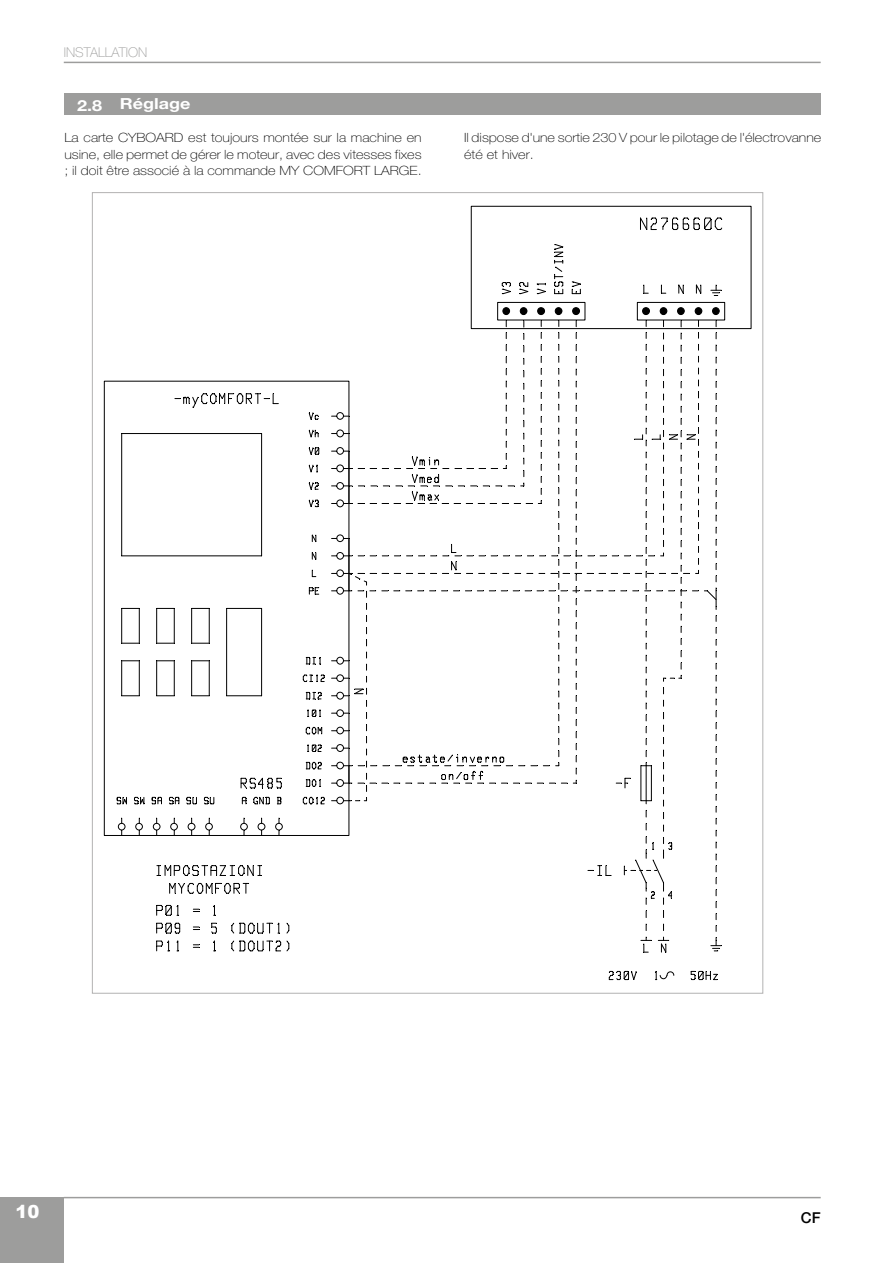
<style>
.page{position:relative;width:893px;height:1263px;background:#fff}
.page>*{position:absolute;margin:0;border:0;box-sizing:border-box;transform-origin:0 0}
.t1{font:900 18px "Arial";color:#fff}
.t2{font:700 15.3px "Helvetica Neue LT Std";color:#fff;scale:1.18 1}
.t3{font:500 15px "Helvetica Neue LT Std";color:#000}
.t4{font:100 13.5px "Helvetica Neue LT Std";color:#9d9d9c}
.t5{font:100 12.75px/16.5px "Helvetica Neue LT Std";color:#000;text-align:justify;scale:1.13 1}
</style>
<div class="page">
<hr style="left:64px;top:1197px;width:757px;height:1px;background:#9d9d9c">
<div style="left:0;top:1197px;width:64px;height:66px;background:#9d9d9c"></div>
<hr style="left:64px;top:62px;width:757px;height:1px;background:#9d9d9c">
<div style="left:64px;top:94px;width:757px;height:21px;background:#9d9d9c"></div>
<div style="left:642px;top:308px;width:8px;height:7px;border:1px solid #000;border-radius:50%"></div>
<svg style="left:644px;top:285px;width:4px;height:9px"></svg>
<div style="left:660px;top:308px;width:7px;height:7px;border:1px solid #000;border-radius:50%"></div>
<svg style="left:661px;top:285px;width:5px;height:9px"></svg>
<div style="left:678px;top:308px;width:6px;height:7px;background:#070707;border-radius:50%"></div>
<div style="left:677px;top:308px;width:7px;height:7px;border:1px solid #000;border-radius:50%"></div>
<svg style="left:678px;top:285px;width:6px;height:9px"></svg>
<div style="left:695px;top:308px;width:7px;height:7px;border:1px solid #000;border-radius:50%"></div>
<svg style="left:696px;top:285px;width:6px;height:9px"></svg>
<div style="left:712px;top:308px;width:7px;height:7px;border:1px solid #000;border-radius:50%"></div>
<div style="left:503px;top:308px;width:7px;height:7px;border:1px solid #000;border-radius:50%"></div>
<svg style="left:502px;top:282px;width:9px;height:13px"></svg>
<div style="left:520px;top:308px;width:7px;height:7px;border:1px solid #000;border-radius:50%"></div>
<svg style="left:519px;top:282px;width:10px;height:13px"></svg>
<div style="left:538px;top:308px;width:7px;height:7px;border:1px solid #000;border-radius:50%"></div>
<svg style="left:537px;top:283px;width:9px;height:12px"></svg>
<div style="left:555px;top:308px;width:7px;height:7px;border:1px solid #000;border-radius:50%"></div>
<svg style="left:554px;top:244px;width:10px;height:51px"></svg>
<div style="left:572px;top:308px;width:8px;height:7px;border:1px solid #000;border-radius:50%"></div>
<svg style="left:572px;top:282px;width:9px;height:13px"></svg>
<svg style="left:711px;top:285px;width:11px;height:11px"></svg>
<hr style="left:121px;top:661px;width:1px;height:35px;background:#000">
<svg style="left:122px;top:660px;width:18px;height:2px"></svg>
<hr style="left:139px;top:661px;width:1px;height:35px;background:#000">
<svg style="left:122px;top:695px;width:18px;height:2px"></svg>
<hr style="left:121px;top:608px;width:1px;height:35px;background:#000">
<svg style="left:122px;top:608px;width:17px;height:1px"></svg>
<hr style="left:139px;top:608px;width:1px;height:35px;background:#000">
<svg style="left:122px;top:643px;width:18px;height:1px"></svg>
<hr style="left:121px;top:433px;width:1px;height:123px;background:#000">
<hr style="left:122px;top:433px;width:140px;height:1px;background:#000">
<hr style="left:261px;top:433px;width:1px;height:123px;background:#000">
<hr style="left:122px;top:556px;width:140px;height:1px;background:#000">
<hr style="left:156px;top:661px;width:1px;height:35px;background:#000">
<svg style="left:157px;top:660px;width:18px;height:2px"></svg>
<hr style="left:174px;top:661px;width:1px;height:35px;background:#000">
<svg style="left:157px;top:695px;width:18px;height:2px"></svg>
<hr style="left:156px;top:608px;width:1px;height:35px;background:#000">
<svg style="left:157px;top:608px;width:17px;height:1px"></svg>
<hr style="left:174px;top:608px;width:1px;height:35px;background:#000">
<svg style="left:157px;top:643px;width:18px;height:1px"></svg>
<hr style="left:191px;top:661px;width:1px;height:35px;background:#000">
<svg style="left:192px;top:660px;width:18px;height:2px"></svg>
<hr style="left:209px;top:661px;width:1px;height:35px;background:#000">
<svg style="left:192px;top:695px;width:18px;height:2px"></svg>
<hr style="left:191px;top:608px;width:1px;height:35px;background:#000">
<svg style="left:192px;top:608px;width:17px;height:1px"></svg>
<hr style="left:209px;top:608px;width:1px;height:35px;background:#000">
<svg style="left:192px;top:643px;width:18px;height:1px"></svg>
<hr style="left:226px;top:608px;width:1px;height:88px;background:#000">
<hr style="left:227px;top:608px;width:35px;height:1px;background:#000">
<hr style="left:261px;top:608px;width:1px;height:88px;background:#000">
<hr style="left:227px;top:695px;width:35px;height:1px;background:#000">
<div style="left:241px;top:823px;width:6px;height:7px;border:1px solid #000;border-radius:50%"></div>
<div style="left:276px;top:823px;width:6px;height:7px;border:1px solid #000;border-radius:50%"></div>
<div style="left:258px;top:823px;width:7px;height:7px;border:1px solid #000;border-radius:50%"></div>
<div style="left:118px;top:823px;width:7px;height:7px;border:1px solid #000;border-radius:50%"></div>
<div style="left:136px;top:823px;width:7px;height:7px;border:1px solid #000;border-radius:50%"></div>
<div style="left:153px;top:823px;width:7px;height:7px;border:1px solid #000;border-radius:50%"></div>
<div style="left:171px;top:823px;width:6px;height:7px;border:1px solid #000;border-radius:50%"></div>
<div style="left:188px;top:823px;width:7px;height:7px;border:1px solid #000;border-radius:50%"></div>
<div style="left:206px;top:823px;width:6px;height:7px;border:1px solid #000;border-radius:50%"></div>
<div style="left:337px;top:412px;width:7px;height:7px;border:1px solid #000;border-radius:50%"></div>
<div style="left:337px;top:430px;width:7px;height:7px;border:1px solid #000;border-radius:50%"></div>
<div style="left:337px;top:447px;width:7px;height:7px;border:1px solid #000;border-radius:50%"></div>
<div style="left:337px;top:465px;width:7px;height:7px;border:1px solid #000;border-radius:50%"></div>
<div style="left:337px;top:482px;width:7px;height:7px;border:1px solid #000;border-radius:50%"></div>
<div style="left:337px;top:500px;width:7px;height:7px;border:1px solid #000;border-radius:50%"></div>
<div style="left:337px;top:535px;width:7px;height:7px;border:1px solid #000;border-radius:50%"></div>
<div style="left:337px;top:552px;width:7px;height:7px;border:1px solid #000;border-radius:50%"></div>
<div style="left:337px;top:570px;width:7px;height:7px;border:1px solid #000;border-radius:50%"></div>
<div style="left:337px;top:587px;width:7px;height:7px;border:1px solid #000;border-radius:50%"></div>
<div style="left:337px;top:657px;width:7px;height:7px;border:1px solid #000;border-radius:50%"></div>
<div style="left:337px;top:675px;width:7px;height:7px;border:1px solid #000;border-radius:50%"></div>
<div style="left:337px;top:692px;width:7px;height:7px;border:1px solid #000;border-radius:50%"></div>
<div style="left:337px;top:710px;width:7px;height:7px;border:1px solid #000;border-radius:50%"></div>
<div style="left:337px;top:727px;width:7px;height:7px;border:1px solid #000;border-radius:50%"></div>
<div style="left:337px;top:744px;width:7px;height:7px;border:1px solid #000;border-radius:50%"></div>
<div style="left:337px;top:762px;width:7px;height:7px;border:1px solid #000;border-radius:50%"></div>
<div style="left:337px;top:779px;width:7px;height:7px;border:1px solid #000;border-radius:50%"></div>
<div style="left:337px;top:797px;width:7px;height:7px;border:1px solid #000;border-radius:50%"></div>
<svg style="left:175px;top:393px;width:103px;height:15px"></svg>
<svg style="left:117px;top:797px;width:10px;height:8px"></svg>
<svg style="left:134px;top:797px;width:11px;height:8px"></svg>
<svg style="left:152px;top:797px;width:10px;height:8px"></svg>
<svg style="left:169px;top:797px;width:11px;height:8px"></svg>
<svg style="left:187px;top:797px;width:10px;height:8px"></svg>
<svg style="left:204px;top:797px;width:11px;height:8px"></svg>
<svg style="left:242px;top:797px;width:5px;height:8px"></svg>
<svg style="left:254px;top:797px;width:16px;height:8px"></svg>
<svg style="left:277px;top:797px;width:5px;height:8px"></svg>
<svg style="left:309px;top:413px;width:10px;height:7px"></svg>
<svg style="left:309px;top:430px;width:10px;height:8px"></svg>
<svg style="left:309px;top:447px;width:11px;height:8px"></svg>
<svg style="left:309px;top:465px;width:9px;height:8px"></svg>
<svg style="left:309px;top:482px;width:10px;height:8px"></svg>
<svg style="left:309px;top:500px;width:10px;height:8px"></svg>
<svg style="left:312px;top:535px;width:5px;height:7px"></svg>
<svg style="left:312px;top:552px;width:5px;height:8px"></svg>
<svg style="left:312px;top:570px;width:4px;height:8px"></svg>
<svg style="left:309px;top:587px;width:11px;height:8px"></svg>
<svg style="left:306px;top:657px;width:15px;height:8px"></svg>
<svg style="left:303px;top:675px;width:22px;height:7px"></svg>
<svg style="left:306px;top:692px;width:16px;height:8px"></svg>
<svg style="left:307px;top:710px;width:14px;height:7px"></svg>
<svg style="left:306px;top:727px;width:17px;height:8px"></svg>
<svg style="left:307px;top:745px;width:15px;height:7px"></svg>
<svg style="left:306px;top:762px;width:16px;height:8px"></svg>
<svg style="left:306px;top:779px;width:15px;height:8px"></svg>
<svg style="left:303px;top:797px;width:22px;height:8px"></svg>
<svg style="left:241px;top:778px;width:41px;height:11px"></svg>
<div style="left:498px;top:302px;width:87px;height:18px;border:1px solid #000"></div>
<div style="left:637px;top:302px;width:88px;height:18px;border:1px solid #000"></div>
<div style="left:471px;top:206px;width:280px;height:123px;border:1px solid #000"></div>
<svg style="left:641px;top:937px;width:11px;height:16px"></svg>
<svg style="left:658px;top:937px;width:12px;height:16px"></svg>
<svg style="left:711px;top:937px;width:11px;height:15px"></svg>
<svg style="left:344px;top:309px;width:373px;height:622px"></svg>
<svg style="left:609px;top:971px;width:28px;height:9px"></svg>
<svg style="left:655px;top:971px;width:19px;height:9px"></svg>
<svg style="left:691px;top:971px;width:27px;height:9px"></svg>
<svg style="left:640px;top:218px;width:83px;height:12px"></svg>
<svg style="left:156px;top:905px;width:23px;height:11px"></svg>
<svg style="left:193px;top:909px;width:7px;height:3px"></svg>
<svg style="left:213px;top:905px;width:3px;height:11px"></svg>
<svg style="left:156px;top:923px;width:25px;height:11px"></svg>
<svg style="left:193px;top:927px;width:7px;height:3px"></svg>
<svg style="left:211px;top:923px;width:6px;height:11px"></svg>
<svg style="left:232px;top:923px;width:48px;height:11px"></svg>
<svg style="left:287px;top:923px;width:3px;height:10px"></svg>
<svg style="left:156px;top:941px;width:14px;height:11px"></svg>
<svg style="left:177px;top:941px;width:2px;height:11px"></svg>
<svg style="left:193px;top:944px;width:7px;height:4px"></svg>
<svg style="left:213px;top:941px;width:3px;height:11px"></svg>
<svg style="left:232px;top:941px;width:58px;height:11px"></svg>
<svg style="left:157px;top:865px;width:105px;height:11px"></svg>
<svg style="left:169px;top:883px;width:80px;height:11px"></svg>
<p class="t4" style="left:64px;top:45px;width:85px">INSTALLATION</p>
<p class="t2" style="left:77px;top:96px;width:23px">2.8</p>
<p class="t2" style="left:120px;top:94px;width:61px">Réglage</p>
<p class="t5" style="left:64px;top:130px;width:318px">La carte CYBOARD est toujours montée sur la machine en usine, elle permet de gérer le moteur, avec des vitesses fixes ; il doit être associé à la commande MY COMFORT LARGE.</p>
<p class="t5" style="left:464px;top:130px;width:318px">Il dispose d'une sortie 230 V pour le pilotage de l'électrovanne été et hiver.</p>
<h1 class="t1" style="left:16px;top:1199px;width:26px">10</h1>
<p class="t3" style="left:801px;top:1209px;width:21px">CF</p>
</div>
